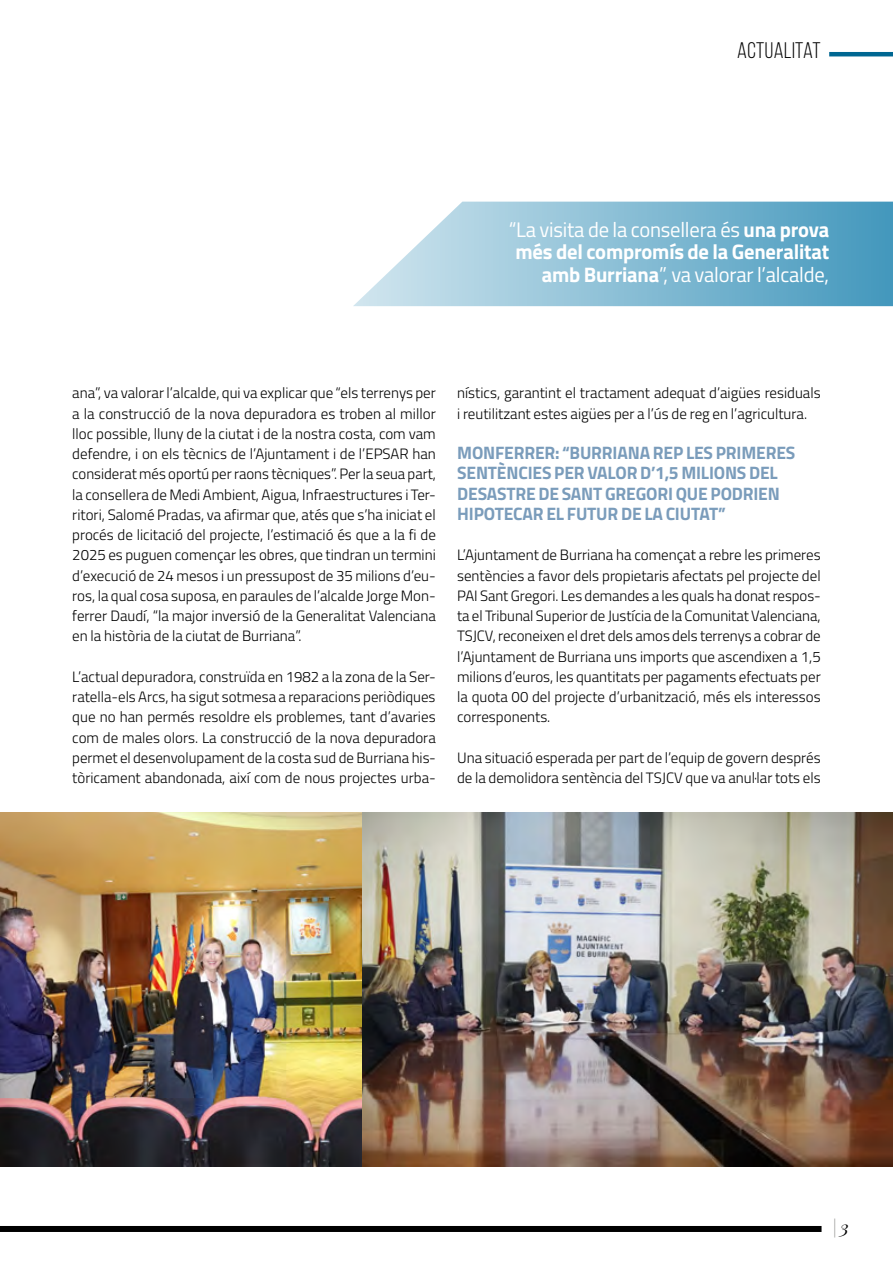
<style>
.page{position:relative;width:893px;height:1263px;background:#fff}
.page>*{position:absolute;margin:0;border:0;box-sizing:border-box;transform-origin:0 0}
.t1{font:22.5px "Bebas Neue";letter-spacing:.02em;color:#000}
.t2{font:700 21px/22.5px "Titillium";letter-spacing:-.01em;color:#fff;text-align:right}
.t3{font:700 18px/20.2px "Titillium";letter-spacing:-.01em;color:#7a9cbb}
.t4{font:italic 18px "Playfair Display";color:#9d9d9c}
.t5{font:300 15px/20.2px "Titillium";color:#000;text-align:justify}
.s1{font-weight:400}
.s2{color:#000}
</style>
<div class="page">
<div style="left:0;top:1226px;width:821px;height:6px;background:#000"></div>
<hr style="left:829px;top:52px;width:64px;height:4px;background:#006792">
<svg style="left:353px;top:202px;width:540px;height:104px;background:#90c1d7"></svg>
<img style="left:0;top:812px;width:893px;height:355px">
<h1 class="t1" style="left:737px;top:39px;width:85px">ACTUALITAT</h1>
<h2 class="t2" style="left:509px;top:217px;width:322px"><span class="s1">“La visita de la consellera és</span> una prova més del compromís de la Generalitat amb Burriana<span class="s1">”, va valorar l’alcalde,</span></h2>
<p class="t5" style="left:72px;top:382px;width:365px">ana”, va valorar l’alcalde, qui va explicar que “els terrenys per a la construcció de la nova depuradora es troben al millor lloc possible, lluny de la ciutat i de la nostra costa, com vam defendre, i on els tècnics de l’Ajuntament i de l’EPSAR han considerat més oportú per raons tècniques”. Per la seua part, la consellera de Medi Ambient, Aigua, Infraestructures i Ter&shy;ritori, Salomé Pradas, va afirmar que, atés que s’ha iniciat el procés de licitació del projecte, l’estimació és que a la fi de 2025 es puguen començar les obres, que tindran un termini d’execució de 24 mesos i un pressupost de 35 milions d’eu&shy;ros, la qual cosa suposa, en paraules de l’alcalde Jorge Mon&shy;ferrer Daudí, “la major inversió de la Generalitat Valenciana en la història de la ciutat de Burriana”.</p>
<p class="t5" style="left:72px;top:666px;width:365px">L’actual depuradora, construïda en 1982 a la zona de la Ser&shy;ratella-els Arcs, ha sigut sotmesa a reparacions periòdiques que no han permés resoldre els problemes, tant d’avaries com de males olors. La construcció de la nova depuradora permet el desenvolupament de la costa sud de Burriana his&shy;tòricament abandonada, així com de nous projectes urba-</p>
<p class="t5" style="left:457px;top:382px;width:365px">nístics, garantint el tractament adequat d’aigües residuals i reutilitzant estes aigües per a l’ús de reg en l’agricultura.</p>
<p class="t3" style="left:457px;top:442px;width:340px">MONFERRER: “BURRIANA REP LES PRIMERES SENTÈNCIES PER VALOR D’1,5 MILIONS DEL DESASTRE DE SANT GREGORI QUE PODRIEN HIPOTECAR EL FUTUR DE LA CIUTAT”</p>
<p class="t5" style="left:457px;top:544px;width:365px">L’Ajuntament de Burriana ha començat a rebre les primeres sentències a favor dels propietaris afectats pel projecte del PAI Sant Gregori. Les demandes a les quals ha donat respos&shy;ta el Tribunal Superior de Justícia de la Comunitat Valenciana, TSJCV, reconeixen el dret dels amos dels terrenys a cobrar de l’Ajuntament de Burriana uns imports que ascendixen a 1,5 milions d’euros, les quantitats per pagaments efectuats per la quota 00 del projecte d’urbanització, més els interessos corresponents.</p>
<p class="t5" style="left:457px;top:747px;width:365px">Una situació esperada per part de l’equip de govern després de la demolidora sentència del TSJCV que va anul·lar tots els</p>
<p class="t4" style="left:832px;top:1215px;width:19px">| <span class="s2">3</span></p>
</div>
